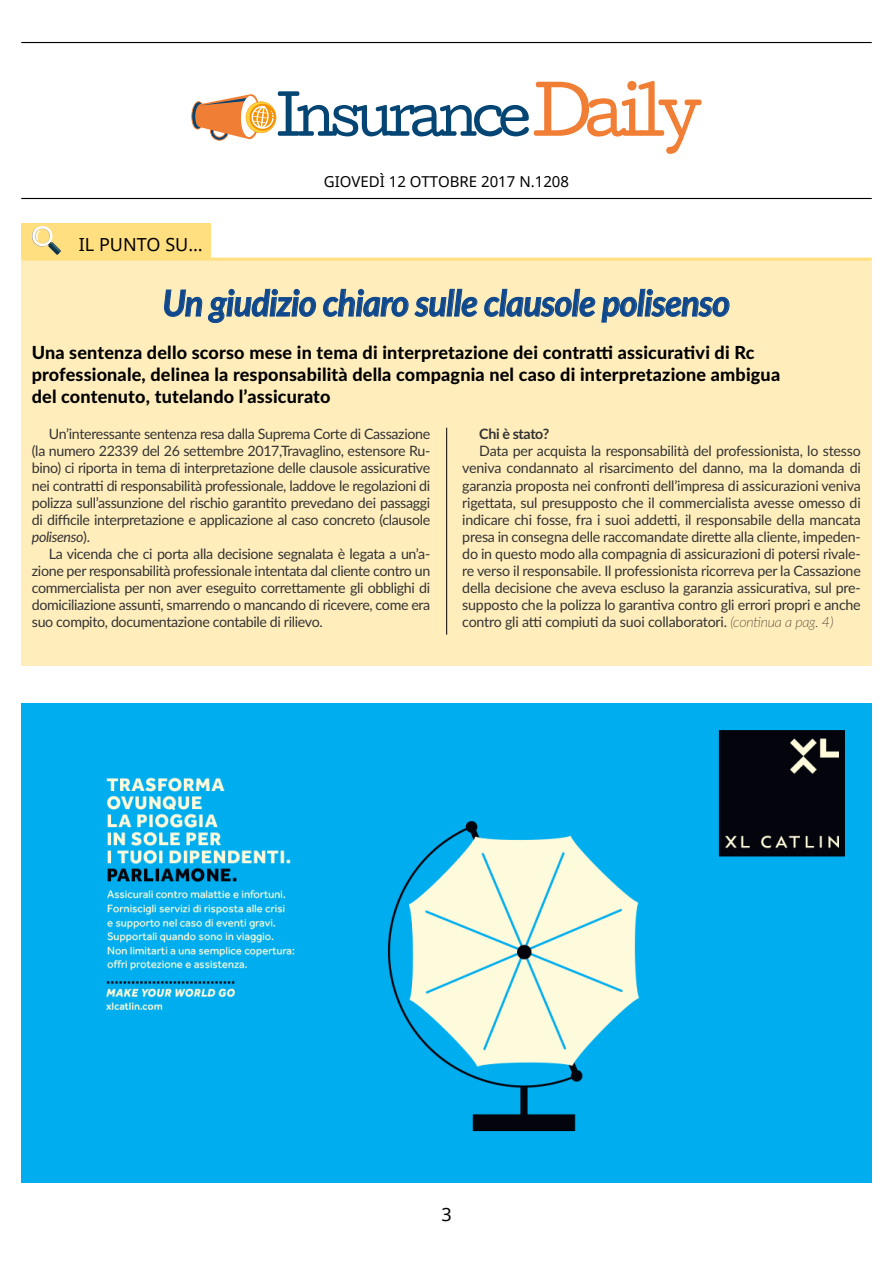
<style>
.page{position:relative;width:893px;height:1263px;background:#fff}
.page>*{position:absolute;margin:0;border:0;box-sizing:border-box;transform-origin:0 0}
.t1{font:italic 700 36px "Lato";letter-spacing:-.02em;color:#0f488c;scale:.95 1}
.t2{font:800 18px/21.6px "Lato";letter-spacing:.01em;color:#000}
.t3{font:18px "Noto Sans";color:#000}
.t4{font:15px "Noto Sans";color:#000}
.t5{font:14.25px/17.1px "Lato";letter-spacing:-.025em;color:#333;text-align:justify}
.t6{font:700 14.25px "Lato";letter-spacing:-.025em;color:#333}
.s1{font-style:italic}
.s2{font-weight:100;font-style:italic;color:#000}
</style>
<div class="page">
<hr style="left:21px;top:42px;width:851px;height:1px;background:#000">
<hr style="left:21px;top:198px;width:851px;height:1px;background:#000">
<svg style="left:191px;top:81px;width:511px;height:73px"></svg>
<div style="left:21px;top:259px;width:851px;height:407px;background:#ffedbb"></div>
<hr style="left:446px;top:428px;width:1px;height:207px;background:#000">
<img style="left:21px;top:704px;width:850px;height:478px">
<svg style="left:164px;top:289px;width:38px;height:28px"></svg>
<svg style="left:208px;top:288px;width:108px;height:35px"></svg>
<svg style="left:323px;top:288px;width:155px;height:29px"></svg>
<svg style="left:484px;top:288px;width:246px;height:35px"></svg>
<div style="left:21px;top:223px;width:190px;height:35px;background:#ffdf80"></div>
<hr style="left:21px;top:258px;width:850px;height:3px;background:#ffdf80">
<svg style="left:32px;top:226px;width:29px;height:29px"></svg>
<p class="t3" style="left:79px;top:232px;width:125px">IL PUNTO SU…</p>
<p class="t4" style="left:324px;top:171px;width:247px">GIOVEDÌ 12 OTTOBRE 2017 N.1208</p>
<h1 class="t1" style="left:162px;top:277px;width:599px">Un giudizio chiaro sulle clausole polisenso</h1>
<p class="t2" style="left:32px;top:341px;width:750px">Una sentenza dello scorso mese in tema di interpretazione dei contratti assicurativi di Rc professionale, delinea la responsabilità della compagnia nel caso di interpretazione ambigua del contenuto, tutelando l’assicurato</p>
<p class="t5" style="left:32px;top:425px;width:400px;text-indent:17px">Un’interessante sentenza resa dalla Suprema Corte di Cassazione (la numero 22339 del 26 settembre 2017,Travaglino, estensore Ru&shy;bino) ci riporta in tema di interpretazione delle clausole assicurative nei contratti di responsabilità professionale, laddove le regolazioni di polizza sull’assunzione del rischio garantito prevedano dei passaggi di difficile interpretazione e applicazione al caso concreto (clausole <span class="s1">polisenso</span>).</p>
<p class="t5" style="left:32px;top:545px;width:400px;text-indent:17px">La vicenda che ci porta alla decisione segnalata è legata a un’a&shy;zione per responsabilità professionale intentata dal cliente contro un commercialista per non aver eseguito correttamente gli obblighi di domiciliazione assunti, smarrendo o mancando di ricevere, come era suo compito, documentazione contabile di rilievo.</p>
<p class="t6" style="left:479px;top:423px;width:71px">Chi è stato?</p>
<p class="t5" style="left:462px;top:442px;width:400px;text-indent:17px">Data per acquista la responsabilità del professionista, lo stesso veniva condannato al risarcimento del danno, ma la domanda di garanzia proposta nei confronti dell’impresa di assicurazioni veniva rigettata, sul presupposto che il commercialista avesse omesso di indicare chi fosse, fra i suoi addetti, il responsabile della mancata presa in consegna delle raccomandate dirette alla cliente, impeden&shy;do in questo modo alla compagnia di assicurazioni di potersi rivale&shy;re verso il responsabile. Il professionista ricorreva per la Cassazione della decisione che aveva escluso la garanzia assicurativa, sul pre&shy;supposto che la polizza lo garantiva contro gli errori propri e anche contro gli atti compiuti da suoi collaboratori. <span class="s2">(continua a pag. 4)</span></p>
<p class="t3" style="left:441px;top:1202px;width:12px">3</p>
</div>
